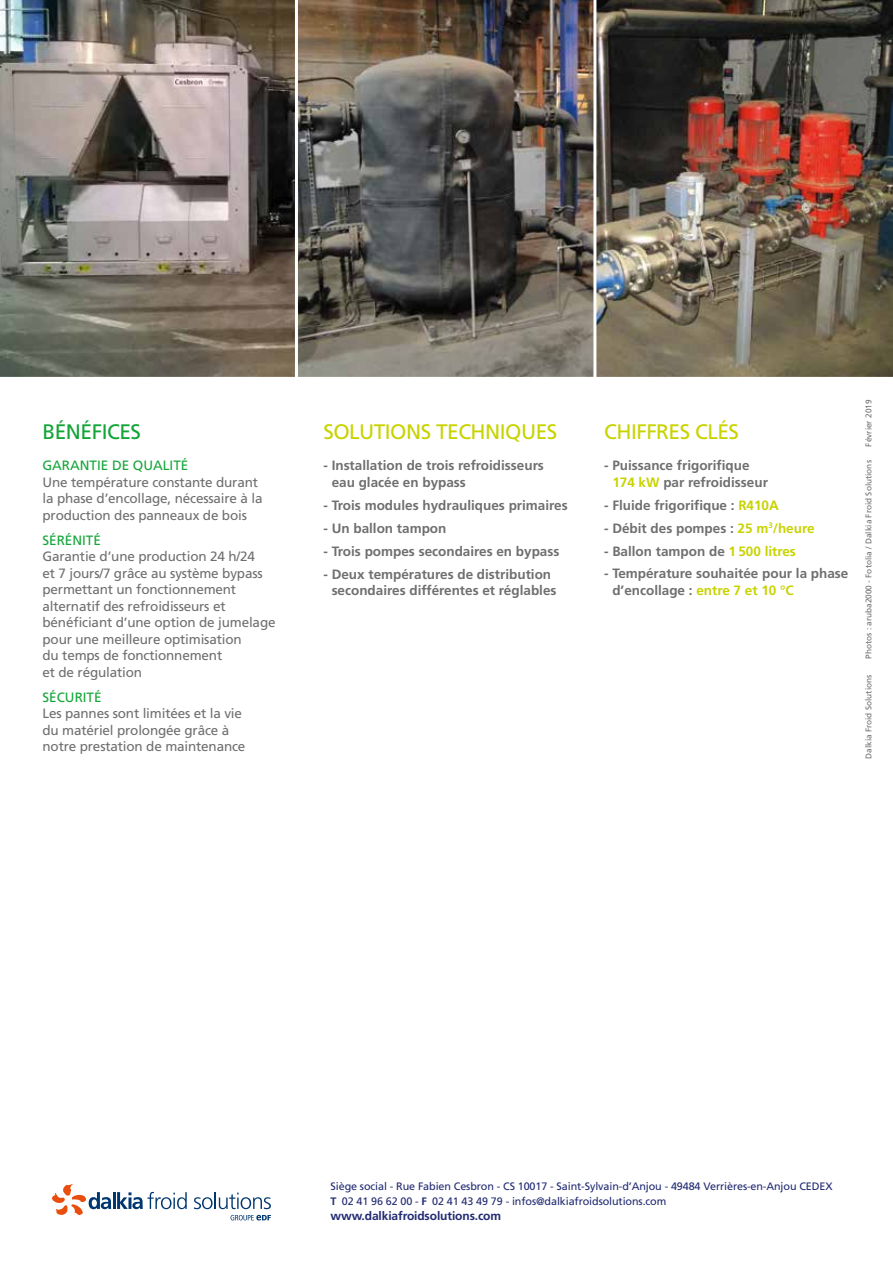
<style>
.page{position:relative;width:893px;height:1263px;background:#fff}
.page>*{position:absolute;margin:0;border:0;box-sizing:border-box;transform-origin:0 0}
.t1{font:21px "Frutiger LT Pro";letter-spacing:-.025em;color:#c8d300}
.t2{font:21px "Frutiger LT Pro";letter-spacing:-.025em;color:#13a538}
.t3{font:13.5px/16.5px "Frutiger LT Pro";letter-spacing:-.01em;color:#706f6f}
.t4{font:700 13.5px/16.5px "Frutiger LT Std";color:#706f6f}
.t5{font:13.5px "Frutiger LT Pro";color:#13a538}
.t6{font:700 12px "Frutiger LT Std";letter-spacing:-.01em;color:#212a72}
.t7{font:10.8px/15px "Frutiger LT Pro";letter-spacing:-.01em;color:#212a72}
.t8{font:8.25px "Frutiger LT Pro";color:#706f6f}
.s1{color:#c8d300}
.s2{font-family:"Frutiger LT Std";font-weight:700}
</style>
<div class="page">
<svg style="left:231px;top:1215px;width:40px;height:5px"></svg>
<hr style="left:112px;top:1192px;width:3px;height:17px;background:#003770">
<svg style="left:52px;top:1184px;width:59px;height:31px"></svg>
<svg style="left:117px;top:1192px;width:70px;height:17px"></svg>
<svg style="left:194px;top:1192px;width:77px;height:17px"></svg>
<img style="left:0;top:0;width:893px;height:377px">
<hr style="left:593px;top:0;width:3px;height:378px;background:#fff">
<hr style="left:295px;top:0;width:3px;height:378px;background:#fff">
<h1 class="t2" style="left:43px;top:419px;width:100px">BÉNÉFICES</h1>
<h1 class="t1" style="left:323px;top:419px;width:235px">SOLUTIONS TECHNIQUES</h1>
<p class="t5" style="left:43px;top:458px;width:147px">GARANTIE DE QUALITÉ</p>
<p class="t3" style="left:43px;top:474px;width:222px">Une température constante durant la phase d’encollage, nécessaire à la production des panneaux de bois</p>
<p class="t5" style="left:43px;top:532px;width:60px">SÉRÉNITÉ</p>
<p class="t3" style="left:43px;top:549px;width:235px">Garantie d’une production 24 h/24<br>et 7 jours/7 grâce au système bypass permettant un fonctionnement alternatif des refroidisseurs et bénéficiant d’une option de jumelage pour une meilleure optimisation<br>du temps de fonctionnement<br>et de régulation</p>
<p class="t5" style="left:43px;top:689px;width:61px">SÉCURITÉ</p>
<p class="t3" style="left:43px;top:706px;width:204px">Les pannes sont limitées et la vie du matériel prolongée grâce à notre prestation de maintenance</p>
<p class="t4" style="left:332px;top:458px;width:214px;text-indent:-8px">- Installation de trois refroidisseurs eau glacée en bypass</p>
<p class="t4" style="left:323px;top:497px;width:246px">- Trois modules hydrauliques primaires</p>
<p class="t4" style="left:323px;top:520px;width:125px">- Un ballon tampon</p>
<p class="t4" style="left:323px;top:543px;width:238px">- Trois pompes secondaires en bypass</p>
<p class="t4" style="left:332px;top:566px;width:226px;text-indent:-8px">- Deux températures de distribution secondaires différentes et réglables</p>
<h1 class="t1" style="left:604px;top:419px;width:136px">CHIFFRES CLÉS</h1>
<p class="t4" style="left:612px;top:458px;width:157px;text-indent:-8px">- Puissance frigorifique<br><span class="s1">174 kW</span> par refroidisseur</p>
<p class="t4" style="left:604px;top:497px;width:176px">- Fluide frigorifique : <span class="s1">R410A</span></p>
<p class="t4" style="left:604px;top:520px;width:212px">- Débit des pompes : <span class="s1">25 m</span><sup>3</sup><span class="s1">/heure</span></p>
<p class="t4" style="left:604px;top:543px;width:193px">- Ballon tampon de <span class="s1">1 500 litres</span></p>
<p class="t4" style="left:612px;top:566px;width:238px;text-indent:-8px">- Température souhaitée pour la phase d’encollage : <span class="s1">entre 7 et 10 °C</span></p>
<p class="t8" style="left:864px;top:446px;width:48px;rotate:-90deg">Février 2019</p>
<p class="t8" style="left:864px;top:659px;width:200px;rotate:-90deg">Photos : aruba2000 - Fotolia / Dalkia Froid Solutions</p>
<p class="t8" style="left:864px;top:759px;width:85px;rotate:-90deg">Dalkia Froid Solutions</p>
<p class="t7" style="left:331px;top:1179px;width:503px">Siège social - Rue Fabien Cesbron - CS 10017 - Saint-Sylvain-d’Anjou - 49484 Verrières-en-Anjou CEDEX<br><span class="s2">T</span> 02 41 96 62 00 - <span class="s2">F</span> 02 41 43 49 79 - infos@dalkiafroidsolutions.com</p>
<p class="t6" style="left:331px;top:1209px;width:172px">www.dalkiafroidsolutions.com</p>
</div>
